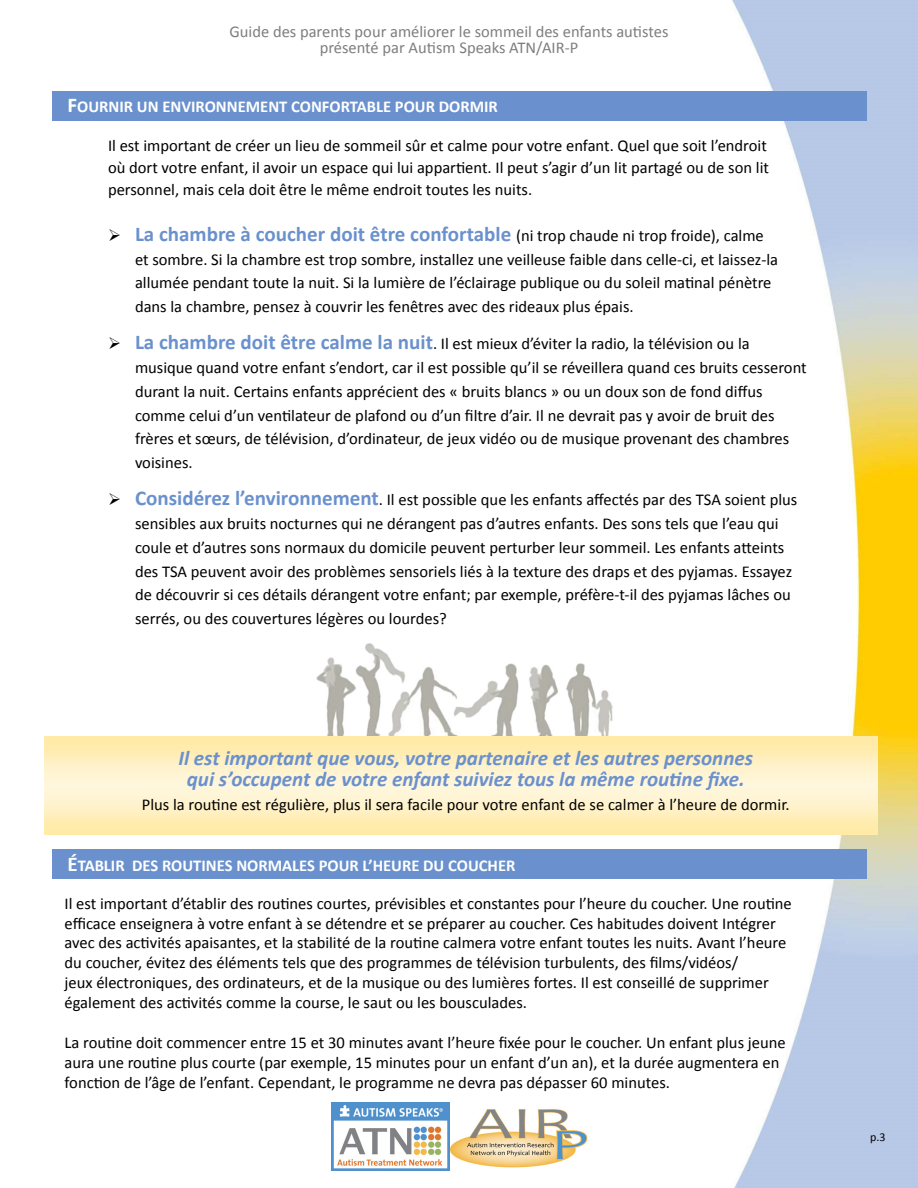
<style>
.page{position:relative;width:918px;height:1188px;background:#fff}
.page>*{position:absolute;margin:0;border:0;box-sizing:border-box;transform-origin:0 0}
.Paragraph_Style22{font:italic 700 21px/21px "Calibri";color:#6a91cd;text-align:center}
.Paragraph_Style20{font:700 21px "Calibri";color:#6a91cd}
.Paragraph_Style25{font:16.5px/19.8px "Calibri";color:#000}
.Paragraph_Style20-2{font:16.5px/23.7px "Calibri";color:#000}
.Paragraph_Style21{font:16.5px/23.7px "Calibri";color:#000}
.Paragraph_Style19{font:16.5px/22px "Calibri";color:#000}
.Paragraph_Style21-2{font:700 16.5px "Calibri";color:#fff}
.t1{font:16.5px/16.5px "Calibri";color:#7e7e7e;text-align:center}
.Paragraph_Style1{font:16.5px "Calibri";color:#000}
.Paragraph_Style1-2{font:12px "Calibri";color:#000}
.s1{font-size:21px}
.s2{color:#000}
.s3{font-weight:400;font-size:16.5px;color:#000}
.s4{font-weight:700;font-size:21px;color:#6a91cd}
</style>
<div class="page">
<img style="left:44px;top:0;width:874px;height:1188px">
<img style="left:450px;top:1101px;width:139px;height:68px">
<img style="left:332px;top:1102px;width:117px;height:69px">
<div style="left:52px;top:92px;width:814px;height:29px;background:#6a91cd"></div>
<div style="left:52px;top:849px;width:814px;height:30px;background:#6a91cd"></div>
<img style="left:309px;top:632px;width:314px;height:105px">
<svg style="left:45px;top:737px;width:832px;height:97px;background:#fff0c1"></svg>
<p class="t1" style="left:230px;top:23px;width:440px">Guide des parents pour améliorer le sommeil des enfants autistes présenté par Autism Speaks ATN/AIR-P</p>
<p class="Paragraph_Style21-2" style="left:68px;top:96px;width:432px"><span class="s1">F</span>OURNIR UN ENVIRONNEMENT CONFORTABLE POUR DORMIR</p>
<p class="Paragraph_Style19" style="left:108px;top:135px;width:663px">Il est important de créer un lieu de sommeil sûr et calme pour votre enfant. Quel que soit l’endroit où dort votre enfant, il avoir un espace qui lui appartient. Il peut s’agir d’un lit partagé ou de son lit personnel, mais cela doit être le même endroit toutes les nuits.</p>
<p class="Paragraph_Style20" style="left:108px;top:221px;width:657px"><span class="s2">➢</span> La chambre à coucher doit être confortable <span class="s3">(ni trop chaude ni trop froide), calme</span></p>
<p class="Paragraph_Style20-2" style="left:135px;top:248px;width:645px">et sombre. Si la chambre est trop sombre, installez une veilleuse faible dans celle-ci, et laissez-la allumée pendant toute la nuit. Si la lumière de l’éclairage publique ou du soleil matinal pénètre dans la chambre, pensez à couvrir les fenêtres avec des rideaux plus épais.</p>
<p class="Paragraph_Style20-2" style="left:135px;top:332px;width:673px;text-indent:-27px">➢ <span class="s4">La chambre doit être calme la nuit</span>. Il est mieux d’éviter la radio, la télévision ou la musique quand votre enfant s’endort, car il est possible qu’il se réveillera quand ces bruits cesseront durant la nuit. Certains enfants apprécient des « bruits blancs » ou un doux son de fond diffus comme celui d’un ventilateur de plafond ou d’un filtre d’air. Il ne devrait pas y avoir de bruit des frères et sœurs, de télévision, d’ordinateur, de jeux vidéo ou de musique provenant des chambres voisines.</p>
<p class="Paragraph_Style21" style="left:135px;top:488px;width:664px;text-indent:-27px">➢ <span class="s4">Considérez l’environnement</span>. Il est possible que les enfants affectés par des TSA soient plus sensibles aux bruits nocturnes qui ne dérangent pas d’autres enfants. Des sons tels que l’eau qui coule et d’autres sons normaux du domicile peuvent perturber leur sommeil. Les enfants atteints des TSA peuvent avoir des problèmes sensoriels liés à la texture des draps et des pyjamas. Essayez de découvrir si ces détails dérangent votre enfant; par exemple, préfère-t-il des pyjamas lâches ou serrés, ou des couvertures légères ou lourdes?</p>
<p class="Paragraph_Style22" style="left:178px;top:748px;width:576px">Il est important que vous, votre partenaire et les autres personnes qui s’occupent de votre enfant suiviez tous la même routine fixe.</p>
<p class="Paragraph_Style1" style="left:142px;top:794px;width:649px">Plus la routine est régulière, plus il sera facile pour votre enfant de se calmer à l’heure de dormir.</p>
<p class="Paragraph_Style21-2" style="left:68px;top:855px;width:449px"><span class="s1">É</span>TABLIR DES ROUTINES NORMALES POUR L’HEURE DU COUCHER</p>
<p class="Paragraph_Style25" style="left:65px;top:893px;width:729px">Il est important d’établir des routines courtes, prévisibles et constantes pour l’heure du coucher. Une routine efficace enseignera à votre enfant à se détendre et se préparer au coucher. Ces habitudes doivent Intégrer avec des activités apaisantes, et la stabilité de la routine calmera votre enfant toutes les nuits. Avant l’heure du coucher, évitez des éléments tels que des programmes de télévision turbulents, des films/vidéos/<br>jeux électroniques, des ordinateurs, et de la musique ou des lumières fortes. Il est conseillé de supprimer également des activités comme la course, le saut ou les bousculades.</p>
<p class="Paragraph_Style25" style="left:65px;top:1032px;width:723px">La routine doit commencer entre 15 et 30 minutes avant l’heure fixée pour le coucher. Un enfant plus jeune aura une routine plus courte (par exemple, 15 minutes pour un enfant d’un an), et la durée augmentera en fonction de l’âge de l’enfant. Cependant, le programme ne devra pas dépasser 60 minutes.</p>
<p class="Paragraph_Style1-2" style="left:870px;top:1130px;width:17px">p.3</p>
</div>
